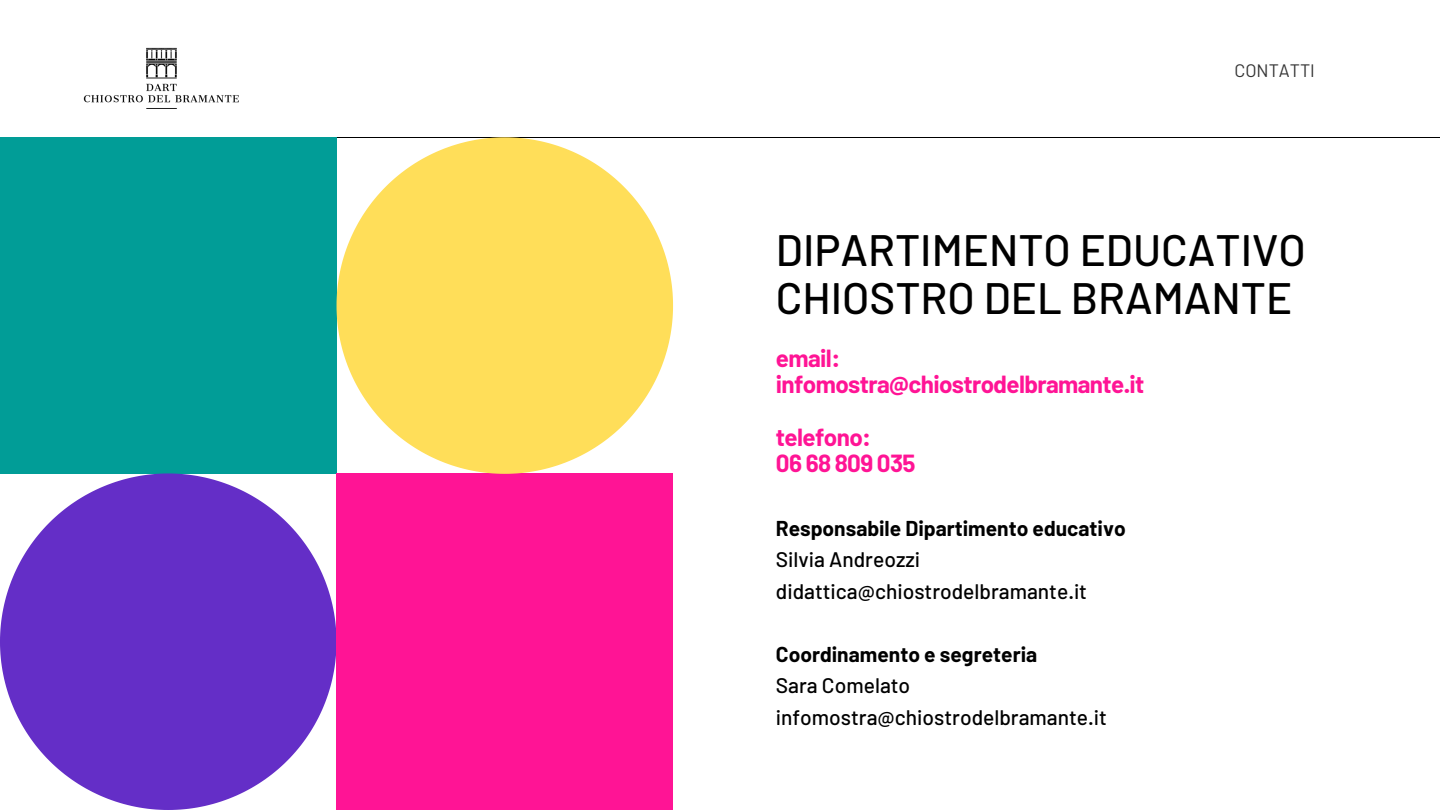
<style>
.page{position:relative;width:1440px;height:810px;background:#fff}
.page>*{position:absolute;margin:0;border:0;box-sizing:border-box;transform-origin:0 0}
.t1{font:500 43.9px/48px "Barlow";color:#000}
.t2{font:700 24.2px/26.2px "Barlow";letter-spacing:-.025em;color:#ff1495}
.t3{font:500 21px/31.5px "Barlow";color:#000}
.t4{font:18px "Barlow";color:#343434}
.s1{font-weight:700}
</style>
<div class="page">
<hr style="left:0;top:137px;width:1440px;height:1px;background:#000">
<div style="left:0;top:137px;width:337px;height:337px;background:#019d97"></div>
<svg style="left:0;top:473px;width:337px;height:337px;fill:#642ec7"></svg>
<div style="left:337px;top:473px;width:336px;height:337px;background:#ff1495"></div>
<svg style="left:337px;top:137px;width:336px;height:337px;fill:#ffde59"></svg>
<img style="left:83px;top:47px;width:156px;height:62px">
<h2 class="t4" style="left:1234px;top:59px;width:82px">CONTATTI</h2>
<p class="t1" style="left:776px;top:224px;width:531px">DIPARTIMENTO EDUCATIVO<br>CHIOSTRO DEL BRAMANTE</p>
<p class="t2" style="left:776px;top:344px;width:370px">email: infomostra@chiostrodelbramante.it</p>
<p class="t2" style="left:776px;top:423px;width:141px">telefono:<br>06 68 809 035</p>
<h1 class="t3" style="left:776px;top:511px;width:351px"><span class="s1">Responsabile Dipartimento educativo<br></span>Silvia Andreozzi didattica@chiostrodelbramante.it</h1>
<h2 class="t3" style="left:776px;top:637px;width:333px"><span class="s1">Coordinamento e segreteria<br></span>Sara Comelato infomostra@chiostrodelbramante.it</h2>
</div>
